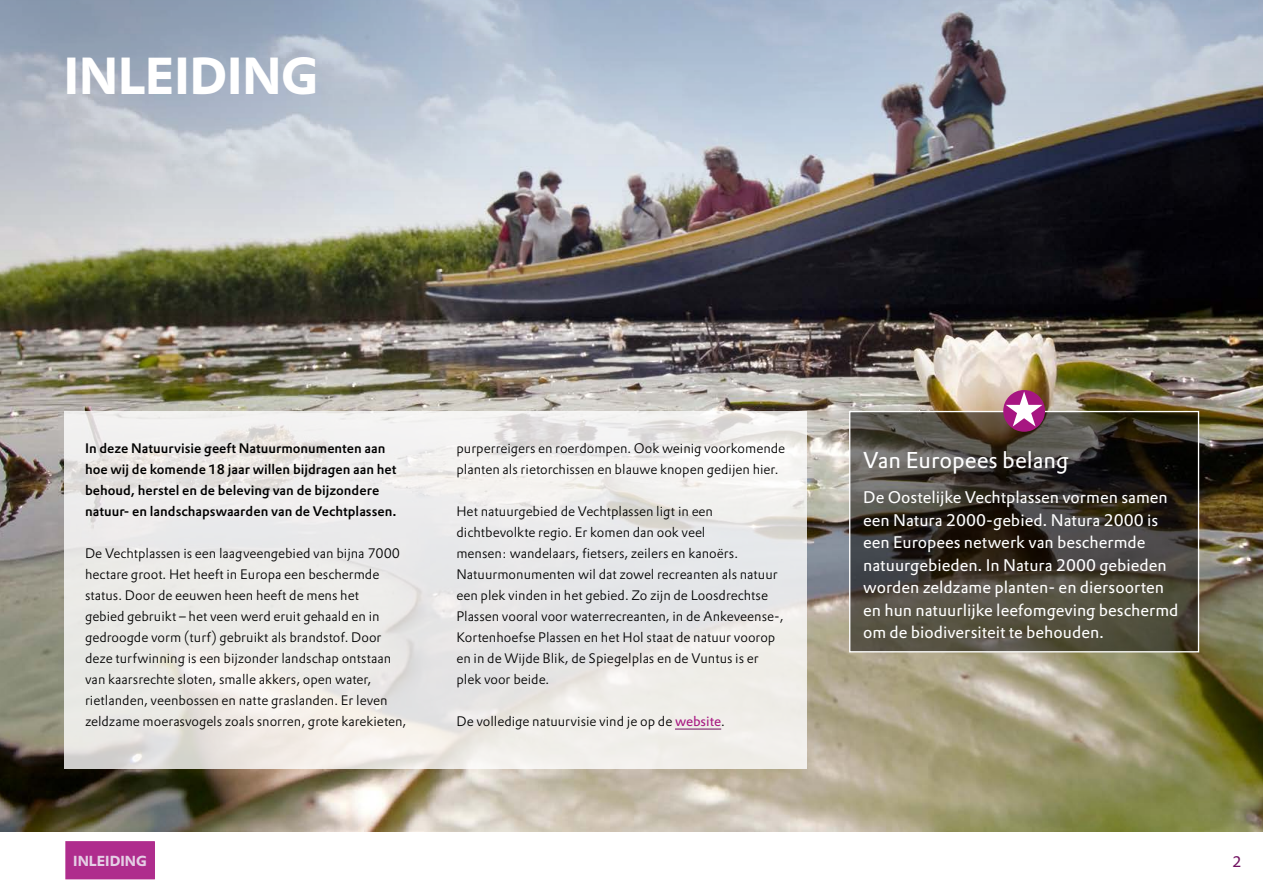
<style>
.page{position:relative;width:1263px;height:893px;background:#fff}
.page>*{position:absolute;margin:0;border:0;box-sizing:border-box;transform-origin:0 0}
.t1{font:700 51px "DTL Prokyon TOT";color:#fff}
.t2{font:22.5px "DTL Prokyon TOT";color:#fff}
.t3{font:16.5px/22.5px "DTL Prokyon TOT";color:#fff}
.t4{font:15px "DTL Prokyon TOT";color:#701060}
.t5{font:700 14.25px "DTL Prokyon TOT";color:#e2cae3}
.t6{font:300 13.5px/21px "DTL Prokyon TOT";color:#000}
.t7{font:500 13.5px/21px "DTL Prokyon TOT";color:#000}
.s1{font-weight:400;color:#a71681}
</style>
<div class="page">
<img style="left:0;top:285px;width:1263px;height:546px">
<img style="left:0;top:0;width:1263px;height:285px">
<svg style="left:851px;top:413px;width:346px;height:237px;background:#413c33"></svg>
<div style="left:849px;top:411px;width:350px;height:241px;border:1px solid #fff"></div>
<svg style="left:1003px;top:390px;width:42px;height:42px"></svg>
<svg style="left:64px;top:411px;width:742px;height:357px;fill:#ecebe9"></svg>
<hr style="left:675px;top:729px;width:46px;height:1px;background:#701060">
<div style="left:66px;top:842px;width:88px;height:37px;background:#af2d8d"></div>
<div style="left:65px;top:841px;width:90px;height:38px;border:2px solid #a71681"></div>
<h1 class="t1" style="left:64px;top:42px;width:256px">INLEIDING</h1>
<p class="t7" style="left:85px;top:438px;width:313px">In deze Natuurvisie geeft Natuurmonumenten aan hoe wij de komende 18 jaar willen bijdragen aan het behoud, herstel en de beleving van de bijzondere natuur- en landschapswaarden van de Vechtplassen.</p>
<p class="t6" style="left:85px;top:543px;width:323px">De Vechtplassen is een laagveengebied van bijna 7000 hectare groot. Het heeft in Europa een beschermde status. Door de eeuwen heen heeft de mens het<br>gebied gebruikt – het veen werd eruit gehaald en in gedroogde vorm (turf) gebruikt als brandstof. Door deze turfwinning is een bijzonder landschap ontstaan van kaarsrechte sloten, smalle akkers, open water, rietlanden, veenbossen en natte graslanden. Er leven zeldzame moerasvogels zoals snorren, grote karekieten,</p>
<p class="t6" style="left:456px;top:438px;width:330px">purperreigers en roerdompen. Ook weinig voorkomende planten als rietorchissen en blauwe knopen gedijen hier.</p>
<p class="t6" style="left:456px;top:501px;width:329px">Het natuurgebied de Vechtplassen ligt in een dichtbevolkte regio. Er komen dan ook veel<br>mensen: wandelaars, fietsers, zeilers en kanoërs.<br>Natuurmonumenten wil dat zowel recreanten als natuur een plek vinden in het gebied. Zo zijn de Loosdrechtse Plassen vooral voor waterrecreanten, in de Ankeveense-, Kortenhoefse Plassen en het Hol staat de natuur voorop en in de Wijde Blik, de Spiegelplas en de Vuntus is er plek voor beide.</p>
<p class="t6" style="left:456px;top:711px;width:270px">De volledige natuurvisie vind je op de <span class="s1">website</span>.</p>
<h2 class="t2" style="left:863px;top:446px;width:207px">Van Europees belang</h2>
<p class="t3" style="left:863px;top:486px;width:317px">De Oostelijke Vechtplassen vormen samen een Natura 2000-gebied. Natura 2000 is een Europees netwerk van beschermde natuurgebieden. In Natura 2000 gebieden worden zeldzame planten- en diersoorten en hun natuurlijke leefomgeving beschermd om de biodiversiteit te behouden.</p>
<p class="t5" style="left:73px;top:851px;width:75px">INLEIDING</p>
<p class="t4" style="left:1232px;top:852px;width:11px">2</p>
</div>
